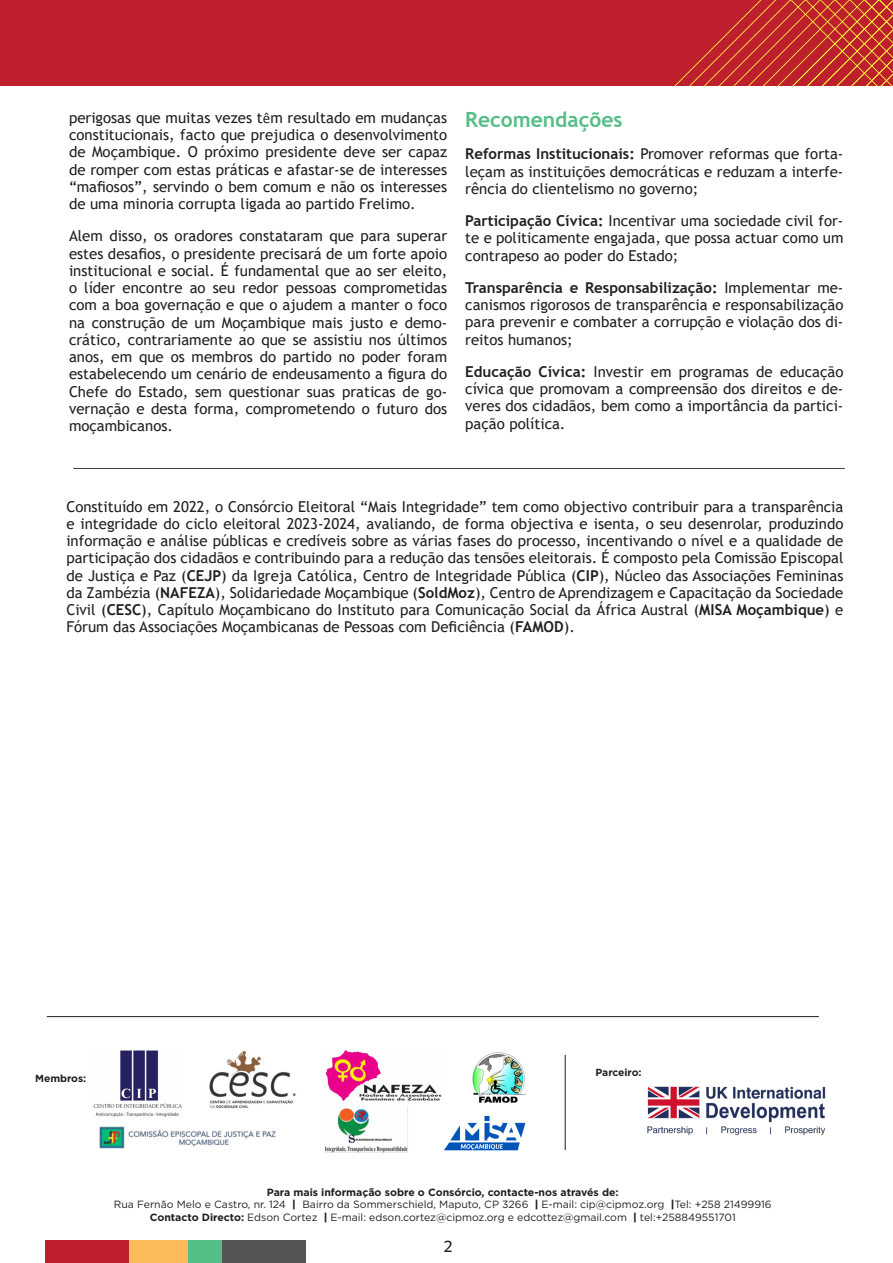
<style>
.page{position:relative;width:893px;height:1263px;background:#fff}
.page>*{position:absolute;margin:0;border:0;box-sizing:border-box;transform-origin:0 0}
.t1{font:700 21px "Trebuchet MS";color:#55be86}
.t2{font:15px/17.2px "Trebuchet MS";color:#231f20;text-align:justify}
.t3{font:15px "Clan OT News";color:#231f20}
.t4{font:10.5px/12.6px "Gotham";color:#231f20;text-align:center}
.t5{font:700 10.5px "Gotham";color:#231f20}
.t6{font:700 10.35px "Gotham";color:#231f20}
.s1{font-family:"Calibri"}
.s2{font-weight:700}
.s3{font-weight:900}
</style>
<div class="page">
<div style="left:0;top:0;width:893px;height:85px;background:#bd1f2d"></div>
<svg style="left:675px;top:0;width:218px;height:85px"></svg>
<div style="left:165px;top:1240px;width:84px;height:23px;background:#55be86"></div>
<div style="left:222px;top:1240px;width:84px;height:23px;background:#555"></div>
<div style="left:104px;top:1240px;width:84px;height:23px;background:#fdbb5a"></div>
<div style="left:45px;top:1240px;width:84px;height:23px;background:#bd1f2d"></div>
<svg style="left:74px;top:467px;width:770px;height:2px"></svg>
<img style="left:444px;top:1116px;width:82px;height:35px">
<img style="left:99px;top:1126px;width:177px;height:23px">
<img style="left:325px;top:1106px;width:83px;height:47px">
<img style="left:472px;top:1052px;width:54px;height:51px">
<img style="left:325px;top:1050px;width:117px;height:51px">
<img style="left:209px;top:1051px;width:87px;height:58px">
<img style="left:93px;top:1050px;width:89px;height:67px">
<img style="left:647px;top:1086px;width:179px;height:50px">
<hr style="left:565px;top:1055px;width:1px;height:95px;background:#231f20">
<hr style="left:47px;top:1016px;width:772px;height:1px;background:#231f20">
<p class="t2" style="left:69px;top:109px;width:380px">perigosas que muitas vezes t<span class="s1">ê</span>m resultado em mudanças constitucionais, facto que prejudica o desenvolvimento de Moçambique. O próximo presidente deve ser capaz de romper com estas práticas e afastar-se de interesses “mafiosos”, servindo o bem comum e não os interesses de uma minoria corrupta ligada ao partido Frelimo.</p>
<p class="t2" style="left:69px;top:227px;width:380px">Alem disso, os oradores constataram que para superar estes desafios, o presidente precisará de um forte apoio institucional e social. É fundamental que ao ser eleito, o líder encontre ao seu redor pessoas comprometidas com a boa governação e que o ajudem a manter o foco na construção de um Moçambique mais justo e demo&shy;crático, contrariamente ao que se assistiu nos últimos anos, em que os membros do partido no poder foram estabelecendo um cenário de endeusamento a figura do Chefe do Estado, sem questionar suas praticas de go&shy;vernação e desta forma, comprometendo o futuro dos moçambicanos.</p>
<p class="t1" style="left:465px;top:107px;width:159px">Recomendações</p>
<p class="t2" style="left:465px;top:145px;width:380px"><span class="s2">Reformas Institucionais:</span> Promover reformas que forta&shy;leçam as instituições democráticas e reduzam a interfe&shy;rência do clientelismo no governo;</p>
<p class="t2" style="left:465px;top:212px;width:380px"><span class="s2">Participação Cívica:</span> Incentivar uma sociedade civil for&shy;te e politicamente engajada, que possa actuar como um contrapeso ao poder do Estado;</p>
<p class="t2" style="left:465px;top:279px;width:380px"><span class="s2">Transparência e Responsabilização:</span> Implementar me&shy;canismos rigorosos de transparência e responsabilização para prevenir e combater a corrupção e violação dos di&shy;reitos humanos;</p>
<p class="t2" style="left:465px;top:363px;width:380px"><span class="s2">Educação Cívica:</span> Investir em programas de educação cívica que promovam a compreensão dos direitos e de&shy;veres dos cidadãos, bem como a importância da partici&shy;pação política.</p>
<p class="t2" style="left:66px;top:498px;width:779px">Constituído em 2022, o Consórcio Eleitoral “Mais Integridade” tem como objectivo contribuir para a transparência e integridade do ciclo eleitoral 2023-2024, avaliando, de forma objectiva e isenta, o seu desenrolar, produzindo informação e análise públicas e credíveis sobre as várias fases do processo, incentivando o nível e a qualidade de participação dos cidadãos e contribuindo para a redução das tensões eleitorais. É composto pela Comissão Episcopal de Justiça e Paz (<span class="s2">CEJP</span>) da Igreja Católica, Centro de Integridade Pública (<span class="s2">CIP</span>), Núcleo das Associações Femininas da Zambézia (<span class="s2">NAFEZA</span>), Solidariedade Moçambique (<span class="s2">SoldMoz</span>), Centro de Aprendizagem e Capacitação da Sociedade Civil (<span class="s2">CESC</span>), Capítulo Moçambicano do Instituto para Comunicação Social da África Austral (<span class="s2">MISA Moçambique</span>) e Fórum das Associações Moçambicanas de Pessoas com Deficiência (<span class="s2">FAMOD</span>).</p>
<p class="t6" style="left:35px;top:1071px;width:53px">Membros:</p>
<p class="t6" style="left:595px;top:1065px;width:48px">Parceiro:</p>
<p class="t5" style="left:267px;top:1185px;width:353px">Para mais informação sobre o Consórcio, contacte-nos através de:</p>
<p class="t4" style="left:114px;top:1198px;width:659px">Rua Fernão Melo e Castro, nr. 124 <span class="s3">|</span> Bairro da Sommerschield, Maputo, CP 3266 <span class="s3">|</span> E-mail: cip@cipmoz.org <span class="s3">|</span>Tel: +258 21499916<br><span class="s2">Contacto Directo:</span> Edson Cortez <span class="s3">|</span> E-mail: edson.cortez@cipmoz.org e edcottez@gmail.com <span class="s3">|</span> tel:+258849551701</p>
<p class="t3" style="left:443px;top:1238px;width:11px">2</p>
</div>
